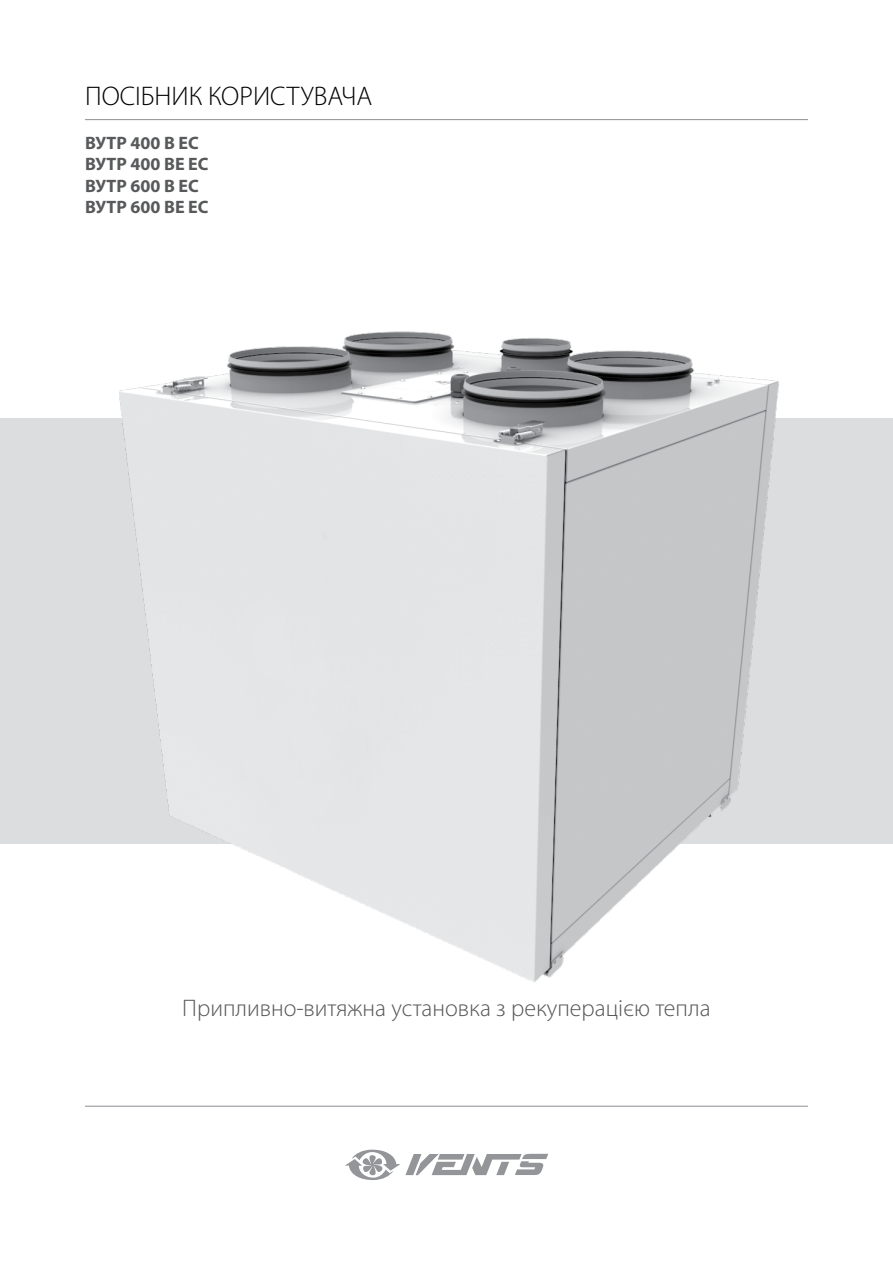
<style>
.page{position:relative;width:893px;height:1263px;background:#fff}
.page>*{position:absolute;margin:0;border:0;box-sizing:border-box;transform-origin:0 0}
.t1{font:300 27px "Myriad Pro";color:#000}
.t2{font:300 24px "Myriad Pro";color:#575757}
.t3{font:700 18px/21.6px "Myriad Pro";color:#58595b}
</style>
<div class="page">
<svg style="left:345px;top:1149px;width:203px;height:31px"></svg>
<hr style="left:85px;top:119px;width:723px;height:1px;background:#939598">
<hr style="left:85px;top:1106px;width:723px;height:1px;background:#939598">
<div style="left:0;top:419px;width:893px;height:425px;background:#dcddde"></div>
<img style="left:98px;top:331px;width:697px;height:652px">
<p class="t1" style="left:85px;top:81px;width:289px">ПОСІБНИК КОРИСТУВАЧА</p>
<p class="t3" style="left:85px;top:131px;width:125px">ВУТР 400 В ЕС<br>ВУТР 400 ВE ЕС<br>ВУТР 600 В ЕС<br>ВУТР 600 ВE ЕС</p>
<p class="t2" style="left:182px;top:995px;width:530px">Припливно-витяжна установка з рекуперацією тепла</p>
</div>
